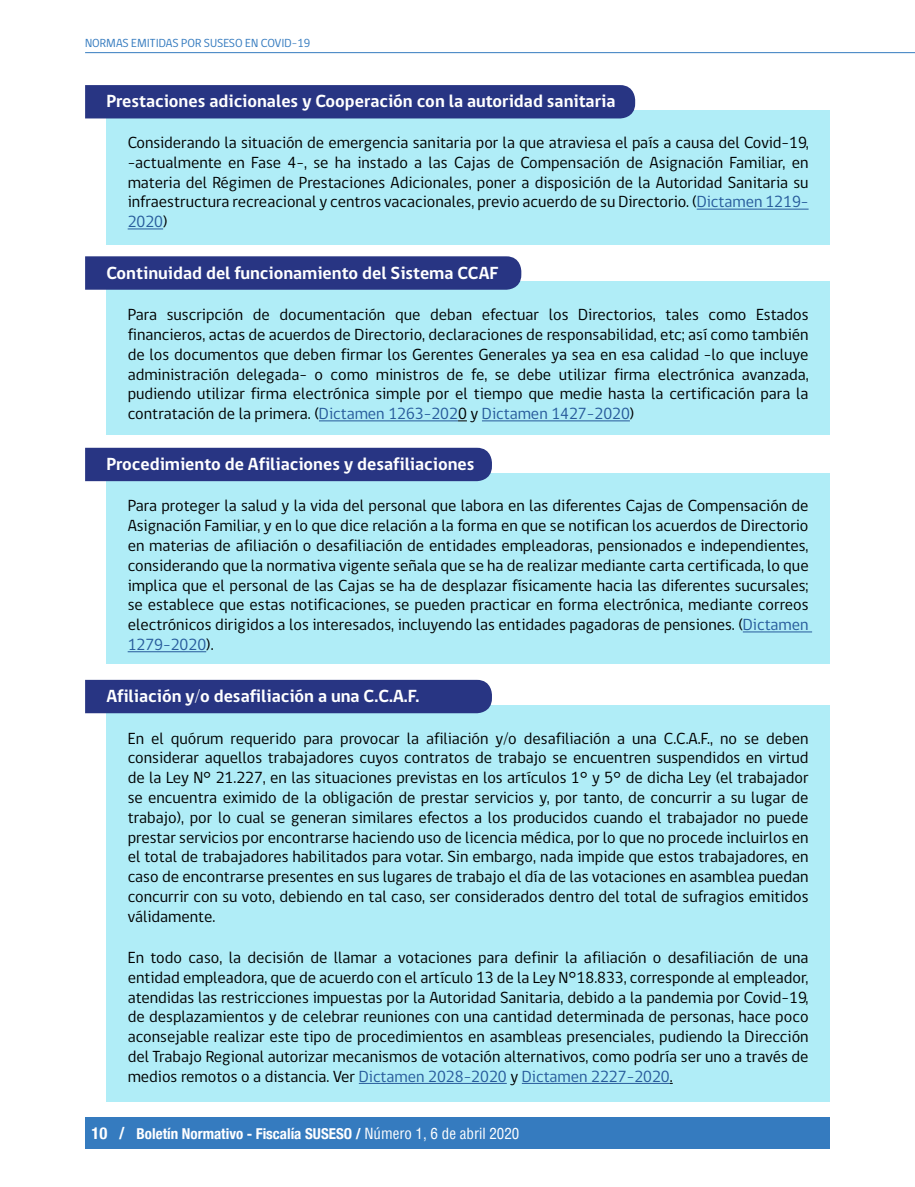
<style>
.page{position:relative;width:915px;height:1187px;background:#fff}
.page>*{position:absolute;margin:0;border:0;box-sizing:border-box;transform-origin:0 0}
.t1{font:700 18px "gob CL";color:#fff}
.t2{font:16.5px/19.8px "gob CL";color:#000;text-align:justify}
.t3{font:700 condensed 15px "Helvetica Neue";color:#fff}
.t4{font:12px "gob CL";color:#357bbf}
.s1{color:#275b9b}
.s2{font-size:16.5px}
.s3{font-family:"Helvetica";font-weight:400}
</style>
<div class="page">
<div style="left:85px;top:1116px;width:744px;height:32px;background:#357bbf"></div>
<hr style="left:85px;top:52px;width:829px;height:1px;background:#357bbf">
<div style="left:106px;top:110px;width:723px;height:134px;background:#b0edf7"></div>
<div style="left:85px;top:85px;width:550px;height:33px;background:#283583"></div>
<hr style="left:696px;top:209px;width:112px;height:1px;background:#275b9b">
<hr style="left:128px;top:228px;width:35px;height:1px;background:#275b9b">
<div style="left:106px;top:473px;width:723px;height:191px;background:#b0edf7"></div>
<div style="left:85px;top:448px;width:407px;height:33px;background:#283583"></div>
<hr style="left:742px;top:631px;width:69px;height:1px;background:#275b9b">
<hr style="left:128px;top:651px;width:78px;height:1px;background:#275b9b">
<div style="left:106px;top:282px;width:723px;height:153px;background:#b0edf7"></div>
<div style="left:85px;top:256px;width:436px;height:34px;background:#283583"></div>
<hr style="left:319px;top:420px;width:139px;height:1px;background:#275b9b">
<hr style="left:482px;top:420px;width:147px;height:1px;background:#275b9b">
<div style="left:106px;top:705px;width:723px;height:396px;background:#b0edf7"></div>
<div style="left:85px;top:679px;width:407px;height:34px;background:#283583"></div>
<hr style="left:359px;top:1082px;width:147px;height:1px;background:#275b9b">
<hr style="left:521px;top:1082px;width:148px;height:1px;background:#275b9b">
<p class="t4" style="left:85px;top:35px;width:227px">NORMAS EMITIDAS POR SUSESO EN COVID-19</p>
<p class="t1" style="left:106px;top:89px;width:510px">Prestaciones adicionales y Cooperación con la autoridad sanitaria</p>
<p class="t2" style="left:128px;top:133px;width:682px">Considerando la situación de emergencia sanitaria por la que atraviesa el país a causa del Covid-19, -actualmente en Fase 4-, se ha instado a las Cajas de Compensación de Asignación Familiar, en materia del Régimen de Prestaciones Adicionales, poner a disposición de la Autoridad Sanitaria su infraestructura recreacional y centros vacacionales, previo acuerdo de su Directorio. (<span class="s1">Dictamen 1219- 2020</span>)</p>
<p class="t1" style="left:106px;top:261px;width:393px">Continuidad del funcionamiento del Sistema CCAF</p>
<p class="t2" style="left:128px;top:305px;width:682px">Para suscripción de documentación que deban efectuar los Directorios, tales como Estados financieros, actas de acuerdos de Directorio, declaraciones de responsabilidad, etc; así como también de los documentos que deben firmar los Gerentes Generales ya sea en esa calidad -lo que incluye administración delegada- o como ministros de fe, se debe utilizar firma electrónica avanzada, pudiendo utilizar firma electrónica simple por el tiempo que medie hasta la certificación para la contratación de la primera. (<span class="s1">Dictamen 1263-202</span>0 y <span class="s1">Dictamen 1427-2020</span>)</p>
<p class="t1" style="left:106px;top:452px;width:369px">Procedimiento de Afiliaciones y desafiliaciones</p>
<p class="t2" style="left:128px;top:496px;width:682px">Para proteger la salud y la vida del personal que labora en las diferentes Cajas de Compensación de Asignación Familiar, y en lo que dice relación a la forma en que se notifican los acuerdos de Directorio en materias de afiliación o desafiliación de entidades empleadoras, pensionados e independientes, considerando que la normativa vigente señala que se ha de realizar mediante carta certificada, lo que implica que el personal de las Cajas se ha de desplazar físicamente hacia las diferentes sucursales; se establece que estas notificaciones, se pueden practicar en forma electrónica, mediante correos electrónicos dirigidos a los interesados, incluyendo las entidades pagadoras de pensiones. (<span class="s1">Dictamen 1279-2020</span>).</p>
<p class="t1" style="left:106px;top:684px;width:314px">Afiliación y/o desafiliación a una C.C.A.F.</p>
<p class="t2" style="left:128px;top:728px;width:682px">En el quórum requerido para provocar la afiliación y/o desafiliación a una C.C.A.F., no se deben considerar aquellos trabajadores cuyos contratos de trabajo se encuentren suspendidos en virtud de la Ley N° 21.227, en las situaciones previstas en los artículos 1° y 5° de dicha Ley (el trabajador se encuentra eximido de la obligación de prestar servicios y, por tanto, de concurrir a su lugar de trabajo), por lo cual se generan similares efectos a los producidos cuando el trabajador no puede prestar servicios por encontrarse haciendo uso de licencia médica, por lo que no procede incluirlos en el total de trabajadores habilitados para votar. Sin embargo, nada impide que estos trabajadores, en caso de encontrarse presentes en sus lugares de trabajo el día de las votaciones en asamblea puedan concurrir con su voto, debiendo en tal caso, ser considerados dentro del total de sufragios emitidos válidamente.</p>
<p class="t2" style="left:128px;top:947px;width:682px">En todo caso, la decisión de llamar a votaciones para definir la afiliación o desafiliación de una entidad empleadora, que de acuerdo con el artículo 13 de la Ley N°18.833, corresponde al empleador, atendidas las restricciones impuestas por la Autoridad Sanitaria, debido a la pandemia por Covid-19, de desplazamientos y de celebrar reuniones con una cantidad determinada de personas, hace poco aconsejable realizar este tipo de procedimientos en asambleas presenciales, pudiendo la Dirección del Trabajo Regional autorizar mecanismos de votación alternativos, como podría ser uno a través de medios remotos o a distancia. Ver <span class="s1">Dictamen 2028-2020</span> y <span class="s1">Dictamen 2227-2020</span>.</p>
<p class="t3" style="left:91px;top:1120px;width:429px"><span class="s2">10 /</span> Boletín Normativo - Fiscalía SUSESO / <span class="s3">Número 1, 6 de abril 2020</span></p>
</div>
